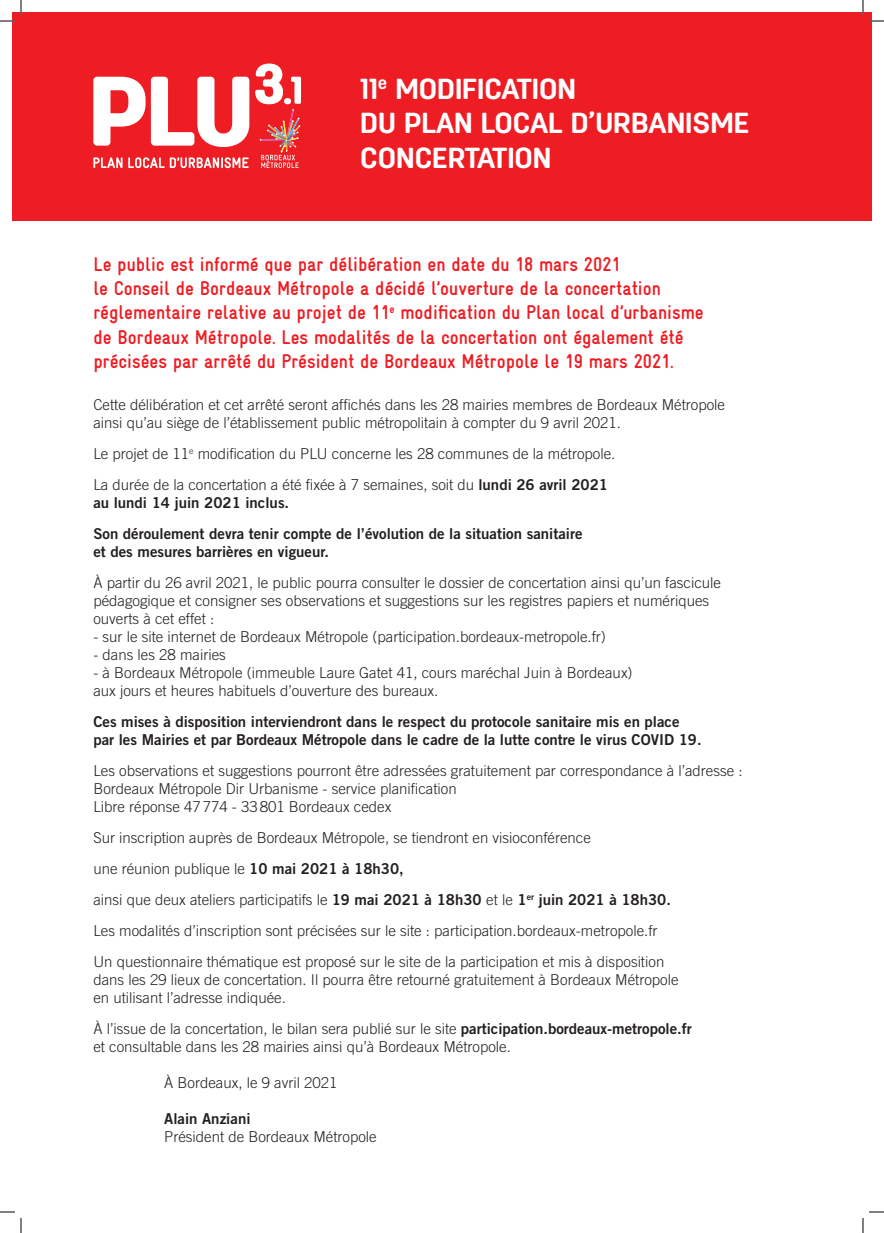
<style>
.page{position:relative;width:884px;height:1233px;background:#fff}
.page>*{position:absolute;margin:0;border:0;box-sizing:border-box;transform-origin:0 0}
.t1{font:700 29px/34.8px "Antartida Rounded";color:#fff}
.t2{font:700 20px/24px "Gravur Condensed Pro";color:#ee1d23}
.t3{font:300 15px/18px "Trade Gothic";color:#231f20}
.t4{font:15px/31px "Trade Gothic Bold Two";color:#231f20}
.s1{font-family:"Trade Gothic Bold Two";font-weight:400}
</style>
<div class="page">
<div style="left:12px;top:12px;width:859px;height:209px;background:#ee1d23"></div>
<svg style="left:93px;top:77px;width:156px;height:70px"></svg>
<svg style="left:93px;top:157px;width:156px;height:11px"></svg>
<svg style="left:255px;top:64px;width:46px;height:104px"></svg>
<svg style="left:0;top:1211px;width:15px;height:1px"></svg>
<svg style="left:869px;top:1211px;width:15px;height:1px"></svg>
<svg style="left:0;top:0;width:22px;height:22px"></svg>
<svg style="left:20px;top:1218px;width:2px;height:15px"></svg>
<svg style="left:862px;top:0;width:22px;height:22px"></svg>
<svg style="left:862px;top:1218px;width:2px;height:15px"></svg>
<h1 class="t1" style="left:360px;top:71px;width:390px">11<sup>e</sup> MODIFICATION<br>DU PLAN LOCAL D’URBANISME<br>CONCERTATION</h1>
<p class="t2" style="left:93px;top:253px;width:612px">Le public est informé que par délibération en date du 18 mars 2021<br>le Conseil de Bordeaux Métropole a décidé l’ouverture de la concertation réglementaire relative au projet de 11<sup>e</sup> modification du Plan local d’urbanisme de Bordeaux Métropole. Les modalités de la concertation ont également été précisées par arrêté du Président de Bordeaux Métropole le 19 mars 2021.</p>
<p class="t3" style="left:93px;top:395px;width:633px">Cette délibération et cet arrêté seront affichés dans les 28 mairies membres de Bordeaux Métropole ainsi qu’au siège de l’établissement public métropolitain à compter du 9 avril 2021.</p>
<p class="t3" style="left:93px;top:437px;width:523px;line-height:31px">Le projet de 11<sup>e</sup> modification du PLU concerne les 28 communes de la métropole.<br>La durée de la concertation a été fixée à 7 semaines, soit du <span class="s1">lundi 26 avril 2021</span></p>
<p class="t4" style="left:93px;top:486px;width:491px">au lundi 14 juin 2021 inclus.<br>Son déroulement devra tenir compte de l’évolution de la situation sanitaire</p>
<p class="t4" style="left:93px;top:535px;width:237px">et des mesures barrières en vigueur.</p>
<p class="t3" style="left:93px;top:573px;width:629px">À partir du 26 avril 2021, le public pourra consulter le dossier de concertation ainsi qu’un fascicule pédagogique et consigner ses observations et suggestions sur les registres papiers et numériques ouverts à cet effet :</p>
<p class="t3" style="left:93px;top:627px;width:514px">- sur le site internet de Bordeaux Métropole (participation.bordeaux-metropole.fr)</p>
<p class="t3" style="left:93px;top:645px;width:134px">- dans les 28 mairies</p>
<p class="t3" style="left:93px;top:663px;width:541px">- à Bordeaux Métropole (immeuble Laure Gatet 41, cours maréchal Juin à Bordeaux) aux jours et heures habituels d’ouverture des bureaux.</p>
<p class="t4" style="left:93px;top:712px;width:610px;line-height:18px">Ces mises à disposition interviendront dans le respect du protocole sanitaire mis en place par les Mairies et par Bordeaux Métropole dans le cadre de la lutte contre le virus COVID 19.</p>
<p class="t3" style="left:93px;top:761px;width:651px">Les observations et suggestions pourront être adressées gratuitement par correspondance à l’adresse :<br>Bordeaux Métropole Dir Urbanisme - service planification<br>Libre réponse 47774 - 33801 Bordeaux cedex</p>
<p class="t3" style="left:93px;top:821px;width:579px;line-height:31px">Sur inscription auprès de Bordeaux Métropole, se tiendront en visioconférence<br>une réunion publique le <span class="s1">10 mai 2021 à 18h30,<br></span>ainsi que deux ateliers participatifs le <span class="s1">19 mai 2021 à 18h30</span> et le <span class="s1">1</span><sup>er</sup> <span class="s1">juin 2021 à 18h30.<br></span>Les modalités d’inscription sont précisées sur le site : participation.bordeaux-metropole.fr Un questionnaire thématique est proposé sur le site de la participation et mis à disposition</p>
<p class="t3" style="left:93px;top:970px;width:587px">dans les 29 lieux de concertation. Il pourra être retourné gratuitement à Bordeaux Métropole en utilisant l’adresse indiquée.</p>
<p class="t3" style="left:93px;top:1019px;width:600px">À l’issue de la concertation, le bilan sera publié sur le site <span class="s1">participation.bordeaux-metropole.fr </span>et consultable dans les 28 mairies ainsi qu’à Bordeaux Métropole.</p>
<p class="t3" style="left:164px;top:1073px;width:175px">À Bordeaux, le 9 avril 2021</p>
<p class="t4" style="left:164px;top:1102px;width:88px">Alain Anziani</p>
<p class="t3" style="left:164px;top:1127px;width:214px">Président de Bordeaux Métropole</p>
</div>
